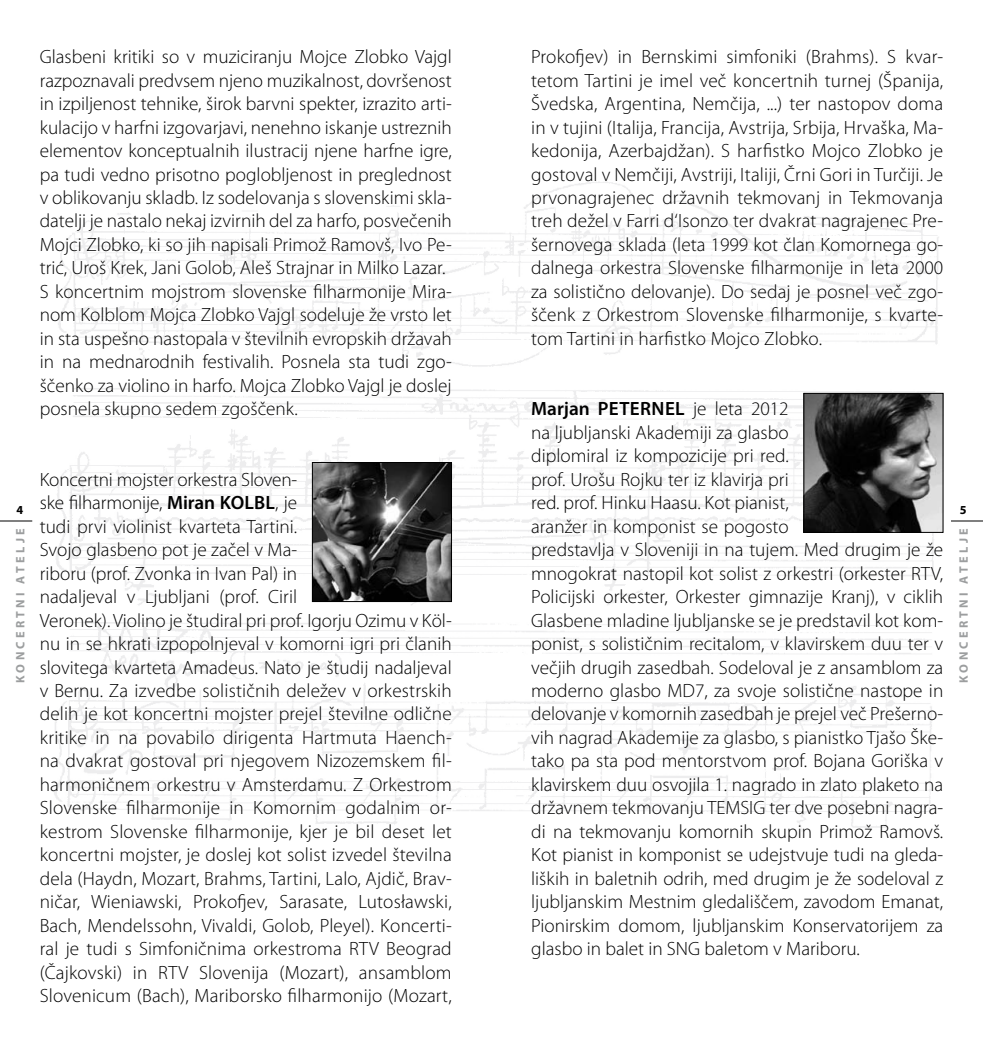
<style>
.page{position:relative;width:983px;height:1042px;background:#fff}
.page>*{position:absolute;margin:0;border:0;box-sizing:border-box;transform-origin:0 0}
.body-prvi{font:300 19.25px/23.4px "Myriad Pro";color:#000}
.body-01{font:300 19.25px/23.4px "Myriad Pro";color:#000;text-align:justify}
.t1{font:700 12.25px "Myriad Pro";letter-spacing:.27em;color:#9c9e9f}
.t2{font:700 12.25px "Myriad Pro";color:#000}
.s1{font-weight:600}
</style>
<div class="page">
<hr style="left:0;top:521px;width:32px;height:1px;background:#000">
<hr style="left:950px;top:521px;width:32px;height:1px;background:#000">
<img style="left:54px;top:182px;width:890px;height:649px">
<img style="left:314px;top:464px;width:135px;height:136px">
<div style="left:312px;top:462px;width:139px;height:140px;border:1px solid #000"></div>
<img style="left:805px;top:395px;width:136px;height:136px">
<div style="left:803px;top:393px;width:140px;height:140px;border:1px solid #000"></div>
<p class="body-prvi" style="left:531px;top:45px;width:413px;text-align:justify">Prokofjev) in Bernskimi simfoniki (Brahms). S kvar&shy;tetom Tartini je imel več koncertnih turnej (Španija, Švedska, Argentina, Nemčija, ...) ter nastopov doma in v tujini (Italija, Francija, Avstrija, Srbija, Hrvaška, Ma&shy;kedonija, Azerbajdžan). S harfistko Mojco Zlobko je gostoval v Nemčiji, Avstriji, Italiji, Črni Gori in Turčiji. Je prvonagrajenec državnih tekmovanj in Tekmovanja treh dežel v Farri d‘Isonzo ter dvakrat nagrajenec Pre&shy;šernovega sklada (leta 1999 kot član Komornega go&shy;dalnega orkestra Slovenske filharmonije in leta 2000 za solistično delovanje). Do sedaj je posnel več zgo&shy;ščenk z Orkestrom Slovenske filharmonije, s kvarte&shy;tom Tartini in harfistko Mojco Zlobko.</p>
<p class="body-01" style="left:40px;top:45px;width:413px">Glasbeni kritiki so v muziciranju Mojce Zlobko Vajgl razpoznavali predvsem njeno muzikalnost, dovršenost in izpiljenost tehnike, širok barvni spekter, izrazito arti&shy;kulacijo v harfni izgovarjavi, nenehno iskanje ustreznih elementov konceptualnih ilustracij njene harfne igre, pa tudi vedno prisotno poglobljenost in preglednost v oblikovanju skladb. Iz sodelovanja s slovenskimi skla&shy;datelji je nastalo nekaj izvirnih del za harfo, posvečenih Mojci Zlobko, ki so jih napisali Primož Ramovš, Ivo Pe&shy;trić, Uroš Krek, Jani Golob, Aleš Strajnar in Milko Lazar.</p>
<p class="body-01" style="left:40px;top:280px;width:413px">S koncertnim mojstrom slovenske filharmonije Mira&shy;nom Kolblom Mojca Zlobko Vajgl sodeluje že vrsto let in sta uspešno nastopala v številnih evropskih državah in na mednarodnih festivalih. Posnela sta tudi zgo&shy;ščenko za violino in harfo. Mojca Zlobko Vajgl je doslej posnela skupno sedem zgoščenk.</p>
<p class="body-prvi" style="left:531px;top:397px;width:413px"><span class="s1">Marjan PETERNEL</span> je leta 2012<br>na ljubljanski Akademiji za glasbo<br>diplomiral iz kompozicije pri red.<br>prof. Urošu Rojku ter iz klavirja pri<br>red. prof. Hinku Haasu. Kot pianist,<br>aranžer in komponist se pogosto<br>predstavlja v Sloveniji in na tujem. Med drugim je že mnogokrat nastopil kot solist z orkestri (orkester RTV, Policijski orkester, Orkester gimnazije Kranj), v ciklih Glasbene mladine ljubljanske se je predstavil kot kom&shy;ponist, s solističnim recitalom, v klavirskem duu ter v večjih drugih zasedbah. Sodeloval je z ansamblom za moderno glasbo MD7, za svoje solistične nastope in delovanje v komornih zasedbah je prejel več Prešerno&shy;vih nagrad Akademije za glasbo, s pianistko Tjašo Ške&shy;tako pa sta pod mentorstvom prof. Bojana Goriška v klavirskem duu osvojila 1. nagrado in zlato plaketo na državnem tekmovanju TEMSIG ter dve posebni nagra&shy;di na tekmovanju komornih skupin Primož Ramovš.<br>Kot pianist in komponist se udejstvuje tudi na gleda&shy;liških in baletnih odrih, med drugim je že sodeloval z ljubljanskim Mestnim gledališčem, zavodom Emanat, Pionirskim domom, ljubljanskim Konservatorijem za glasbo in balet in SNG baletom v Mariboru.</p>
<p class="body-prvi" style="left:40px;top:468px;width:413px">Koncertni mojster orkestra Sloven-<br>ske filharmonije, <span class="s1">Miran KOLBL</span>, je<br>tudi prvi violinist kvarteta Tartini.<br>Svojo glasbeno pot je začel v Ma-<br>riboru (prof. Zvonka in Ivan Pal) in<br>nadaljeval v Ljubljani (prof. Ciril<br>Veronek). Violino je študiral pri prof. Igorju Ozimu v Köl&shy;nu in se hkrati izpopolnjeval v komorni igri pri članih slovitega kvarteta Amadeus. Nato je študij nadaljeval v Bernu. Za izvedbe solističnih deležev v orkestrskih delih je kot koncertni mojster prejel številne odlične kritike in na povabilo dirigenta Hartmuta Haench&shy;na dvakrat gostoval pri njegovem Nizozemskem fil&shy;harmoničnem orkestru v Amsterdamu. Z Orkestrom Slovenske filharmonije in Komornim godalnim or&shy;kestrom Slovenske filharmonije, kjer je bil deset let koncertni mojster, je doslej kot solist izvedel številna dela (Haydn, Mozart, Brahms, Tartini, Lalo, Ajdič, Brav&shy;ničar, Wieniawski, Prokofjev, Sarasate, Lutosławski, Bach, Mendelssohn, Vivaldi, Golob, Pleyel). Koncerti&shy;ral je tudi s Simfoničnima orkestroma RTV Beograd (Čajkovski) in RTV Slovenija (Mozart), ansamblom Slovenicum (Bach), Mariborsko filharmonijo (Mozart,</p>
<p class="t2" style="left:16px;top:502px;width:8px">4</p>
<p class="t2" style="left:959px;top:502px;width:8px">5</p>
<p class="t1" style="left:13px;top:683px;width:156px;rotate:-90deg">KONCERTNI ATELJE</p>
<p class="t1" style="left:956px;top:683px;width:156px;rotate:-90deg">KONCERTNI ATELJE</p>
</div>
